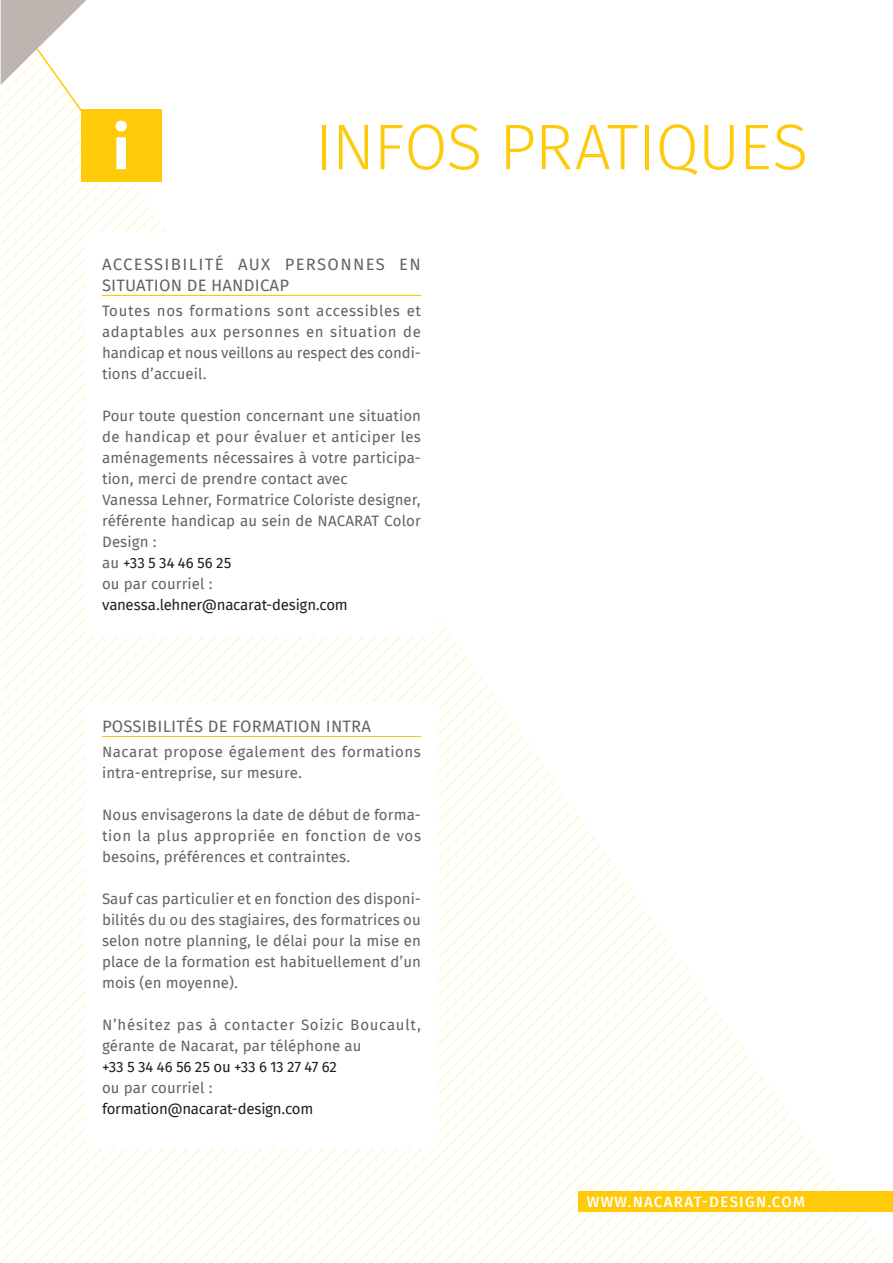
<style>
.page{position:relative;width:893px;height:1263px;background:#fff}
.page>*{position:absolute;margin:0;border:0;box-sizing:border-box;transform-origin:0 0}
.N3-Titres{font:300 64.5px "Fira Sans";letter-spacing:-.02em;color:#feca0a}
.t1{font:700 60px "Fira Sans";color:#fff}
.N4-Sous_titres{font:16.5px/21px "Fira Sans";letter-spacing:.08em;color:#636366}
.N4-Sous_titres-2{font:16.5px "Fira Sans";letter-spacing:.01em;color:#636366}
.N6-Textes_justifiés{font:15px/21px "Fira Sans";letter-spacing:.005em;color:#636366;text-align:justify}
.N6-Textes_justifiés-2{font:15px "Fira Sans";letter-spacing:-.02em;color:#231f20}
.N6-Textes_justifiés-3{font:15px/21px "Fira Sans";letter-spacing:.04em;color:#636366}
.N6-Textes_justifiés-4{font:15px/21px "Fira Sans";letter-spacing:.03em;color:#636366}
.t2{font:500 15px "Fira Sans";letter-spacing:.085em;color:#fff}
.N6-Textes_justifiés-5{font:15px "Fira Sans";color:#231f20}
.s1{color:#636366}
</style>
<div class="page">
<svg style="left:1px;top:735px;width:523px;height:528px"></svg>
<svg style="left:12px;top:742px;width:517px;height:521px"></svg>
<svg style="left:25px;top:750px;width:509px;height:513px"></svg>
<svg style="left:37px;top:757px;width:502px;height:506px"></svg>
<svg style="left:49px;top:764px;width:495px;height:499px"></svg>
<svg style="left:62px;top:771px;width:487px;height:492px"></svg>
<svg style="left:74px;top:779px;width:481px;height:484px"></svg>
<svg style="left:259px;top:887px;width:372px;height:376px"></svg>
<svg style="left:271px;top:895px;width:365px;height:368px"></svg>
<svg style="left:283px;top:902px;width:359px;height:361px"></svg>
<svg style="left:296px;top:909px;width:351px;height:354px"></svg>
<svg style="left:308px;top:916px;width:344px;height:347px"></svg>
<svg style="left:320px;top:924px;width:337px;height:339px"></svg>
<svg style="left:332px;top:931px;width:330px;height:332px"></svg>
<svg style="left:345px;top:938px;width:322px;height:325px"></svg>
<svg style="left:357px;top:945px;width:315px;height:318px"></svg>
<svg style="left:369px;top:953px;width:308px;height:310px"></svg>
<svg style="left:382px;top:960px;width:300px;height:303px"></svg>
<svg style="left:394px;top:967px;width:294px;height:296px"></svg>
<svg style="left:406px;top:974px;width:287px;height:289px"></svg>
<svg style="left:419px;top:982px;width:279px;height:281px"></svg>
<svg style="left:431px;top:989px;width:272px;height:274px"></svg>
<svg style="left:443px;top:996px;width:265px;height:267px"></svg>
<svg style="left:455px;top:1003px;width:258px;height:260px"></svg>
<svg style="left:468px;top:1011px;width:250px;height:252px"></svg>
<svg style="left:480px;top:1018px;width:243px;height:245px"></svg>
<svg style="left:492px;top:1025px;width:237px;height:238px"></svg>
<svg style="left:505px;top:1032px;width:229px;height:231px"></svg>
<svg style="left:517px;top:1040px;width:222px;height:223px"></svg>
<svg style="left:529px;top:1047px;width:215px;height:216px"></svg>
<svg style="left:542px;top:1054px;width:350px;height:209px"></svg>
<div style="left:578px;top:1191px;width:315px;height:21px;background:#feca0a"></div>
<svg style="left:1px;top:0;width:165px;height:506px"></svg>
<div style="left:81px;top:109px;width:81px;height:73px;background:#feca0a"></div>
<div style="left:85px;top:702px;width:353px;height:446px;background:#fff"></div>
<div style="left:85px;top:232px;width:353px;height:403px;background:#fff"></div>
<hr style="left:102px;top:736px;width:319px;height:1px;background:#feca0a">
<hr style="left:102px;top:295px;width:319px;height:1px;background:#feca0a">
<p class="t1" style="left:113px;top:106px;width:18px">i</p>
<p class="N3-Titres" style="left:315px;top:101px;width:494px">INFOS PRATIQUES</p>
<p class="N4-Sous_titres" style="left:102px;top:255px;width:320px">ACCESSIBILITÉ AUX PERSONNES EN<br>SITUATION DE HANDICAP</p>
<p class="N6-Textes_justifiés" style="left:102px;top:301px;width:321px">Toutes nos formations sont accessibles et adaptables aux personnes en situation de handicap et nous veillons au respect des condi&shy;tions d’accueil.</p>
<p class="N6-Textes_justifiés" style="left:102px;top:406px;width:321px">Pour toute question concernant une situation de handicap et pour évaluer et anticiper les aménagements nécessaires à votre participa&shy;tion, merci de prendre contact avec</p>
<p class="N6-Textes_justifiés" style="left:102px;top:490px;width:320px">Vanessa Lehner, Formatrice Coloriste designer, référente handicap au sein de NACARAT Color Design :</p>
<p class="N6-Textes_justifiés-5" style="left:102px;top:552px;width:131px"><span class="s1">au</span> +33 5 34 46 56 25</p>
<p class="N6-Textes_justifiés" style="left:102px;top:574px;width:112px">ou par courriel :</p>
<p class="N6-Textes_justifiés-2" style="left:102px;top:594px;width:247px">vanessa.lehner@nacarat-design.com</p>
<p class="N4-Sous_titres-2" style="left:102px;top:714px;width:270px">POSSIBILITÉS DE FORMATION INTRA</p>
<p class="N6-Textes_justifiés-4" style="left:102px;top:742px;width:320px">Nacarat propose également des formations intra-entreprise, sur mesure.</p>
<p class="N6-Textes_justifiés" style="left:102px;top:805px;width:321px">Nous envisagerons la date de début de forma&shy;tion la plus appropriée en fonction de vos besoins, préférences et contraintes.</p>
<p class="N6-Textes_justifiés" style="left:102px;top:889px;width:320px">Sauf cas particulier et en fonction des disponi&shy;bilités du ou des stagiaires, des formatrices ou selon notre planning, le délai pour la mise en place de la formation est habituellement d’un mois (en moyenne).</p>
<p class="N6-Textes_justifiés-3" style="left:102px;top:1015px;width:320px">N’hésitez pas à contacter Soizic Boucault, gérante de Nacarat, par téléphone au</p>
<p class="N6-Textes_justifiés-2" style="left:102px;top:1056px;width:237px">+33 5 34 46 56 25 ou +33 6 13 27 47 62</p>
<p class="N6-Textes_justifiés" style="left:102px;top:1078px;width:112px">ou par courriel :</p>
<p class="N6-Textes_justifiés-2" style="left:102px;top:1098px;width:213px">formation@nacarat-design.com</p>
<p class="t2" style="left:587px;top:1191px;width:220px">WWW.NACARAT-DESIGN.COM</p>
</div>
